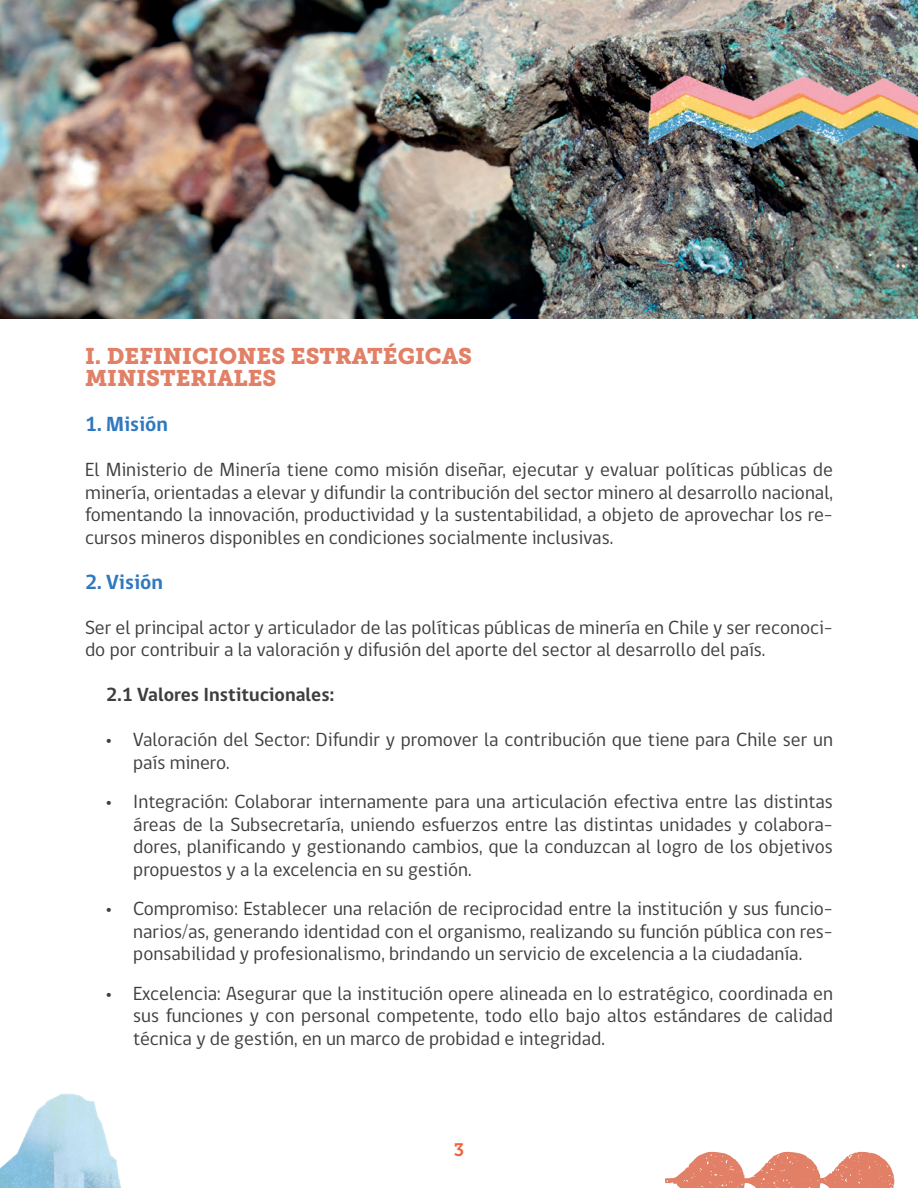
<style>
.page{position:relative;width:918px;height:1188px;background:#fff}
.page>*{position:absolute;margin:0;border:0;box-sizing:border-box;transform-origin:0 0}
.t1{font:22.5px/22.5px "Museo Slab 900";color:#e18066}
.t2{font:700 21px "gob CL";color:#3078be}
.t3{font:19.5px/22.5px "gob CL";color:#3e3e3f;text-align:justify}
.t4{font:700 19.5px "gob CL";color:#3e3e3f}
.t5{font:18px "Museo Slab 700";color:#f16238}
.s1{font-family:"Myriad Pro"}
</style>
<div class="page">
<svg style="left:665px;top:1152px;width:229px;height:36px"></svg>
<img style="left:0;top:1093px;width:121px;height:95px">
<img style="left:0;top:0;width:918px;height:319px">
<img style="left:646px;top:71px;width:272px;height:78px">
<p class="t1" style="left:85px;top:345px;width:389px">I. DEFINICIONES ESTRATÉGICAS<br>MINISTERIALES</p>
<p class="t2" style="left:85px;top:410px;width:85px">1. Misión</p>
<p class="t3" style="left:85px;top:459px;width:750px">El Ministerio de Minería tiene como misión diseñar, ejecutar y evaluar políticas públicas de minería, orientadas a elevar y difundir la contribución del sector minero al desarrollo nacional, fomentando la innovación, productividad y la sustentabilidad, a objeto de aprovechar los re&shy;cursos mineros disponibles en condiciones socialmente inclusivas.</p>
<p class="t2" style="left:85px;top:567px;width:79px">2. Visión</p>
<p class="t3" style="left:85px;top:616px;width:749px">Ser el principal actor y articulador de las políticas públicas de minería en Chile y ser reconoci&shy;do por contribuir a la valoración y difusión del aporte del sector al desarrollo del país.</p>
<p class="t4" style="left:106px;top:681px;width:229px">2.1 Valores Institucionales:</p>
<p class="t3" style="left:133px;top:729px;width:701px;text-indent:-27px"><span class="s1">•</span> Valoración del Sector: Difundir y promover la contribución que tiene para Chile ser un país minero.</p>
<p class="t3" style="left:133px;top:791px;width:701px;text-indent:-27px"><span class="s1">•</span> Integración: Colaborar internamente para una articulación efectiva entre las distintas áreas de la Subsecretaría, uniendo esfuerzos entre las distintas unidades y colabora&shy;dores, planificando y gestionando cambios, que la conduzcan al logro de los objetivos propuestos y a la excelencia en su gestión.</p>
<p class="t3" style="left:133px;top:898px;width:701px;text-indent:-27px"><span class="s1">•</span> Compromiso: Establecer una relación de reciprocidad entre la institución y sus funcio&shy;narios/as, generando identidad con el organismo, realizando su función pública con res&shy;ponsabilidad y profesionalismo, brindando un servicio de excelencia a la ciudadanía.</p>
<p class="t3" style="left:133px;top:982px;width:701px;text-indent:-27px"><span class="s1">•</span> Excelencia: Asegurar que la institución opere alineada en lo estratégico, coordinada en sus funciones y con personal competente, todo ello bajo altos estándares de calidad técnica y de gestión, en un marco de probidad e integridad.</p>
<p class="t5" style="left:454px;top:1140px;width:12px">3</p>
</div>
